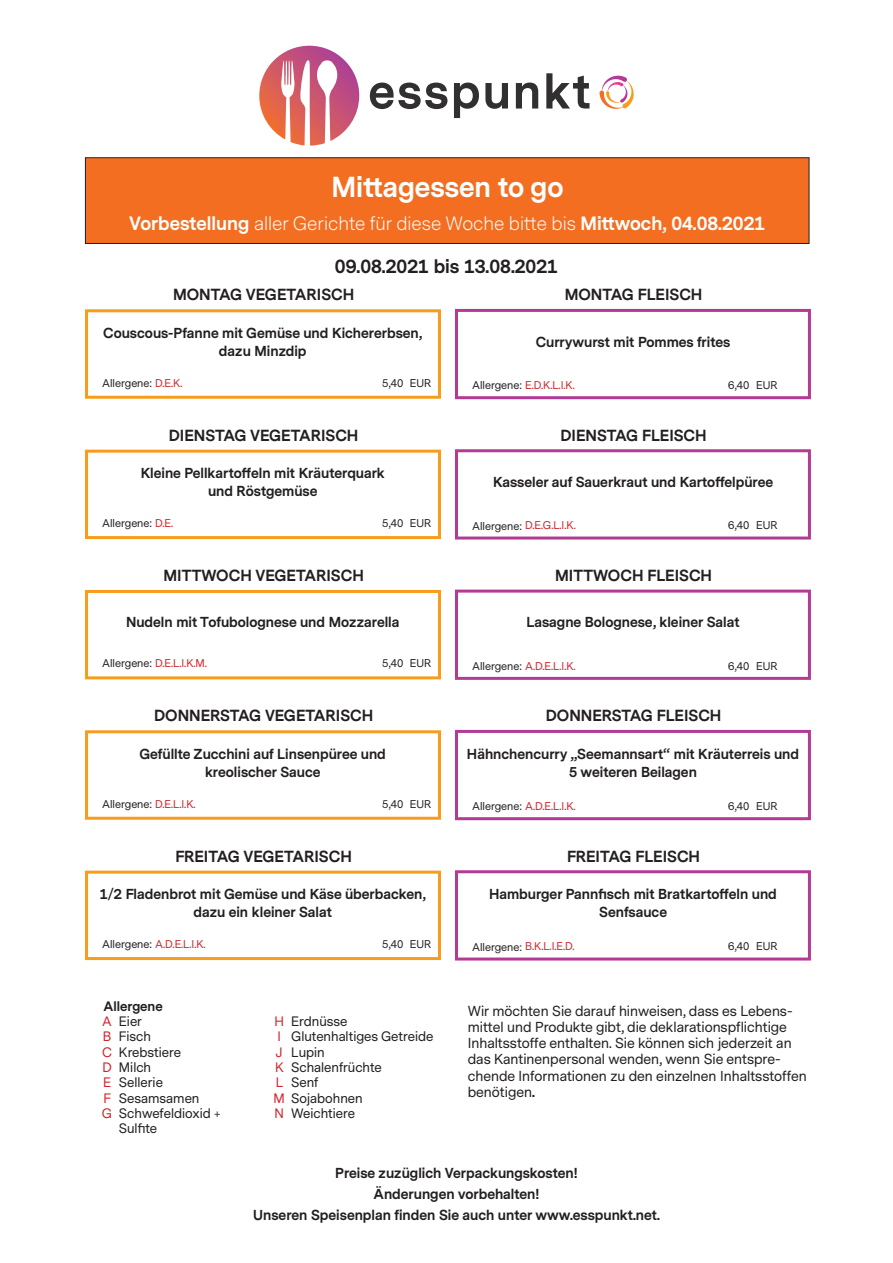
<style>
.page{position:relative;width:893px;height:1263px;background:#fff}
.page>*{position:absolute;margin:0;border:0;box-sizing:border-box;transform-origin:0 0}
.t1{font:700 27px "Messina Sans";color:#fff}
.t2{font:300 18px "Messina Sans";color:#fff}
.t3{font:700 18px "Messina Sans";color:#231f20}
.t4{font:700 15px "Messina Sans";color:#231f20}
.t5{font:700 13.5px/18px "Messina Sans";color:#231f20;text-align:center}
.t6{font:13.5px/16.2px "Messina Sans";color:#231f20}
.t7{font:12.75px "Messina Sans";color:#231f20}
.t8{font:700 12.75px "Messina Sans";color:#231f20}
.t9{font:10.5px "Messina Sans";color:#d1232a}
.t10{font:10.5px "Messina Sans";color:#231f20}
.s1{font-weight:700}
.s2{color:#d1232a}
.s3{color:#231f20}
</style>
<div class="page">
<div style="left:85px;top:309px;width:356px;height:90px;background:#fff;border:3px solid #f89c1c"></div>
<div style="left:85px;top:450px;width:356px;height:89px;background:#fff;border:3px solid #f89c1c"></div>
<div style="left:85px;top:590px;width:356px;height:89px;background:#fff;border:3px solid #f89c1c"></div>
<div style="left:85px;top:730px;width:356px;height:90px;background:#fff;border:3px solid #f89c1c"></div>
<div style="left:85px;top:871px;width:356px;height:89px;background:#fff;border:3px solid #f89c1c"></div>
<div style="left:455px;top:309px;width:356px;height:90px;background:#fff;border:3px solid #b33b96"></div>
<div style="left:455px;top:449px;width:356px;height:90px;background:#fff;border:3px solid #b33b96"></div>
<div style="left:455px;top:590px;width:356px;height:90px;background:#fff;border:3px solid #b33b96"></div>
<div style="left:455px;top:730px;width:356px;height:90px;background:#fff;border:3px solid #b33b96"></div>
<div style="left:455px;top:870px;width:356px;height:90px;background:#fff;border:3px solid #b33b96"></div>
<div style="left:85px;top:158px;width:724px;height:85px;background:#f36e21"></div>
<div style="left:85px;top:157px;width:724px;height:87px;border:1px solid #231f20"></div>
<svg style="left:599px;top:76px;width:35px;height:33px"></svg>
<svg style="left:370px;top:83px;width:77px;height:26px"></svg>
<svg style="left:454px;top:83px;width:25px;height:35px"></svg>
<svg style="left:485px;top:83px;width:23px;height:26px"></svg>
<svg style="left:516px;top:83px;width:22px;height:26px"></svg>
<svg style="left:546px;top:73px;width:43px;height:36px"></svg>
<svg style="left:259px;top:46px;width:100px;height:100px"></svg>
<h1 class="t1" style="left:331px;top:168px;width:234px">Mittagessen to go</h1>
<h2 class="t2" style="left:129px;top:211px;width:638px"><span class="s1">Vorbestellung</span> aller Gerichte für diese Woche bitte bis <span class="s1">Mittwoch, 04.08.2021</span></h2>
<h2 class="t3" style="left:335px;top:254px;width:225px">09.08.2021 bis 13.08.2021</h2>
<p class="t4" style="left:173px;top:284px;width:183px">MONTAG VEGETARISCH</p>
<p class="t4" style="left:565px;top:284px;width:139px">MONTAG FLEISCH</p>
<p class="t5" style="left:103px;top:324px;width:320px">Couscous-Pfanne mit Gemüse und Kichererbsen, dazu Minzdip</p>
<p class="t5" style="left:536px;top:333px;width:196px">Currywurst mit Pommes frites</p>
<p class="t10" style="left:102px;top:376px;width:82px">Allergene: <span class="s2">D.E.K.</span></p>
<p class="t10" style="left:410px;top:376px;width:23px">EUR</p>
<p class="t10" style="left:382px;top:376px;width:23px">5,40</p>
<p class="t9" style="left:472px;top:378px;width:104px"><span class="s3">Allergene:</span> E.D.K.L.I.K.</p>
<p class="t10" style="left:756px;top:378px;width:23px">EUR</p>
<p class="t10" style="left:728px;top:378px;width:23px">6,40</p>
<p class="t4" style="left:169px;top:425px;width:191px">DIENSTAG VEGETARISCH</p>
<p class="t4" style="left:560px;top:425px;width:148px">DIENSTAG FLEISCH</p>
<p class="t5" style="left:141px;top:464px;width:246px">Kleine Pellkartoffeln mit Kräuterquark und Röstgemüse</p>
<p class="t5" style="left:493px;top:473px;width:282px">Kasseler auf Sauerkraut und Kartoffelpüree</p>
<p class="t10" style="left:102px;top:516px;width:73px">Allergene: <span class="s2">D.E.</span></p>
<p class="t10" style="left:410px;top:516px;width:23px">EUR</p>
<p class="t10" style="left:382px;top:516px;width:23px">5,40</p>
<p class="t9" style="left:472px;top:519px;width:105px"><span class="s3">Allergene:</span> D.E.G.L.I.K.</p>
<p class="t10" style="left:756px;top:519px;width:23px">EUR</p>
<p class="t10" style="left:728px;top:519px;width:23px">6,40</p>
<p class="t4" style="left:163px;top:565px;width:202px">MITTWOCH VEGETARISCH</p>
<p class="t4" style="left:555px;top:565px;width:159px">MITTWOCH FLEISCH</p>
<p class="t5" style="left:126px;top:614px;width:275px">Nudeln mit Tofubolognese und Mozzarella</p>
<p class="t5" style="left:526px;top:614px;width:215px">Lasagne Bolognese, kleiner Salat</p>
<p class="t9" style="left:102px;top:656px;width:106px"><span class="s3">Allergene:</span> D.E.L.I.K.M.</p>
<p class="t10" style="left:410px;top:656px;width:23px">EUR</p>
<p class="t10" style="left:382px;top:656px;width:23px">5,40</p>
<p class="t9" style="left:472px;top:659px;width:105px"><span class="s3">Allergene:</span> A.D.E.L.I.K.</p>
<p class="t10" style="left:756px;top:659px;width:23px">EUR</p>
<p class="t10" style="left:728px;top:659px;width:23px">6,40</p>
<p class="t4" style="left:154px;top:705px;width:221px">DONNERSTAG VEGETARISCH</p>
<p class="t4" style="left:546px;top:705px;width:177px">DONNERSTAG FLEISCH</p>
<p class="t5" style="left:139px;top:745px;width:248px">Gefüllte Zucchini auf Linsenpüree und kreolischer Sauce</p>
<p class="t5" style="left:467px;top:745px;width:334px">Hähnchencurry „Seemannsart“ mit Kräuterreis und<br>5 weiteren Beilagen</p>
<p class="t10" style="left:102px;top:797px;width:95px">Allergene: <span class="s2">D.E.L.I.K.</span></p>
<p class="t10" style="left:410px;top:797px;width:23px">EUR</p>
<p class="t10" style="left:382px;top:797px;width:23px">5,40</p>
<p class="t9" style="left:472px;top:799px;width:105px"><span class="s3">Allergene:</span> A.D.E.L.I.K.</p>
<p class="t10" style="left:756px;top:799px;width:23px">EUR</p>
<p class="t10" style="left:728px;top:799px;width:23px">6,40</p>
<p class="t4" style="left:175px;top:846px;width:178px">FREITAG VEGETARISCH</p>
<p class="t4" style="left:567px;top:846px;width:135px">FREITAG FLEISCH</p>
<p class="t5" style="left:100px;top:885px;width:327px">1/2 Fladenbrot mit Gemüse und Käse überbacken, dazu ein kleiner Salat</p>
<p class="t5" style="left:489px;top:885px;width:289px">Hamburger Pannfisch mit Bratkartoffeln und<br>Senfsauce</p>
<p class="t9" style="left:102px;top:937px;width:105px"><span class="s3">Allergene:</span> A.D.E.L.I.K.</p>
<p class="t10" style="left:410px;top:937px;width:23px">EUR</p>
<p class="t10" style="left:382px;top:937px;width:23px">5,40</p>
<p class="t9" style="left:472px;top:940px;width:104px"><span class="s3">Allergene:</span> B.K.L.I.E.D.</p>
<p class="t10" style="left:756px;top:940px;width:23px">EUR</p>
<p class="t10" style="left:728px;top:940px;width:23px">6,40</p>
<p class="t8" style="left:103px;top:997px;width:61px">Allergene</p>
<p class="t7" style="left:102px;top:1013px;width:41px"><span class="s2">A</span> Eier</p>
<p class="t7" style="left:103px;top:1028px;width:50px"><span class="s2">B</span> Fisch</p>
<p class="t7" style="left:102px;top:1043px;width:80px"><span class="s2">C</span> Krebstiere</p>
<p class="t7" style="left:102px;top:1059px;width:50px"><span class="s2">D</span> Milch</p>
<p class="t7" style="left:103px;top:1074px;width:61px"><span class="s2">E</span> Sellerie</p>
<p class="t7" style="left:103px;top:1089px;width:97px"><span class="s2">F</span> Sesamsamen</p>
<p class="t7" style="left:102px;top:1105px;width:120px"><span class="s2">G</span> Schwefeldioxid +</p>
<p class="t7" style="left:119px;top:1120px;width:40px">Sulfite</p>
<p class="t7" style="left:274px;top:1013px;width:74px"><span class="s2">H</span> Erdnüsse</p>
<p class="t7" style="left:277px;top:1028px;width:157px"><span class="s2">I</span> Glutenhaltiges Getreide</p>
<p class="t7" style="left:276px;top:1043px;width:50px"><span class="s2">J</span> Lupin</p>
<p class="t7" style="left:275px;top:1059px;width:108px"><span class="s2">K</span> Schalenfrüchte</p>
<p class="t7" style="left:276px;top:1074px;width:44px"><span class="s2">L</span> Senf</p>
<p class="t7" style="left:274px;top:1089px;width:91px"><span class="s2">M</span> Sojabohnen</p>
<p class="t7" style="left:274px;top:1105px;width:82px"><span class="s2">N</span> Weichtiere</p>
<p class="t6" style="left:468px;top:1003px;width:340px">Wir möchten Sie darauf hinweisen, dass es Lebens&shy;mittel und Produkte gibt, die deklarationspflichtige Inhaltsstoffe enthalten. Sie können sich jederzeit an das Kantinenpersonal wenden, wenn Sie entspre&shy;chende Informationen zu den einzelnen Inhaltsstoffen benötigen<span class="s1">.</span></p>
<p class="t5" style="left:253px;top:1163px;width:408px;line-height:21px">Preise zuzüglich Verpackungskosten!<br>Änderungen vorbehalten!<br>Unseren Speisenplan finden Sie auch unter www.esspunkt.net.</p>
</div>
